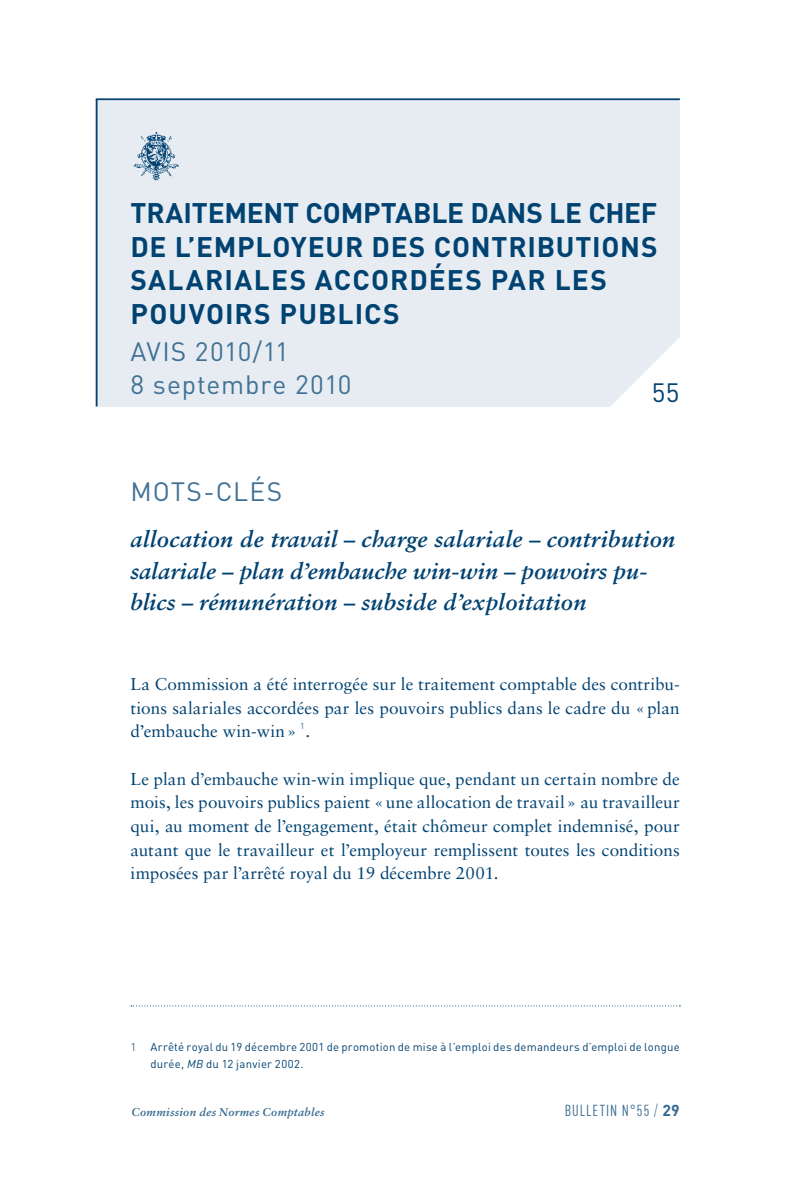
<style>
.page{position:relative;width:794px;height:1191px;background:#fff}
.page>*{position:absolute;margin:0;border:0;box-sizing:border-box;transform-origin:0 0}
.t1{font:700 28px/33.6px "DIN";letter-spacing:.03em;color:#004272}
.t2{font:26.25px/32.4px "DIN";letter-spacing:.035em;color:#407195}
.t3{font:26.25px "DIN";color:#004272}
.t4{font:italic 700 22.75px/31.5px "Sabon LT Std";letter-spacing:.01em;color:#004272}
.t5{font:17.15px/23.6px "Sabon LT Std";letter-spacing:.005em;color:#004272;text-align:justify}
.t6{font:15.75px "DIN Cond";letter-spacing:.07em;color:#33688e}
.t7{font:11.38px/17.5px "DIN";letter-spacing:.02em;color:#004272}
.t8{font:italic 700 11.38px "Sabon LT Std";letter-spacing:.025em;color:#33688e}
.t9{font:8.58px "DIN";color:#33688e}
.s1{color:#407195}
.s2{font-style:italic}
.s3{font-weight:300}
.s4{font-family:"DIN";font-weight:700}
</style>
<div class="page">
<div style="left:96px;top:99px;width:584px;height:307px;background:#e6ecf1"></div>
<svg style="left:609px;top:337px;width:71px;height:70px"></svg>
<hr style="left:96px;top:98px;width:584px;height:2px;background:#004272">
<hr style="left:96px;top:99px;width:1px;height:307px;background:#004272">
<img style="left:133px;top:131px;width:46px;height:50px">
<svg style="left:131px;top:1005px;width:549px;height:1px"></svg>
<h1 class="t1" style="left:130px;top:195px;width:528px">TRAITEMENT COMPTABLE DANS LE CHEF<br>DE L’EMPLOYEUR DES CONTRIBUTIONS<br>SALARIALES ACCORDÉES PAR LES<br>POUVOIRS PUBLICS</h1>
<h2 class="t2" style="left:130px;top:335px;width:223px">Avis 2010/11<br>8 septembre 2010</h2>
<h2 class="t3" style="left:652px;top:376px;width:29px">55</h2>
<h2 class="t2" style="left:130px;top:475px;width:153px">Mots-clés</h2>
<h3 class="t4" style="left:130px;top:523px;width:546px">allocation de travail – charge salariale – contribution salariale – plan d’embauche win-win – pouvoirs pu&shy;blics – rémunération – subside d’exploitation</h3>
<p class="t5" style="left:130px;top:672px;width:551px">La Commission a été interrogée sur le traitement comptable des contribu&shy;tions salariales accordées par les pouvoirs publics dans le cadre du «plan d’embauche win-win»</p>
<p class="t9" style="left:300px;top:720px;width:6px">1</p>
<p class="t5" style="left:305px;top:719px;width:6px">.</p>
<p class="t5" style="left:130px;top:766px;width:551px">Le plan d’embauche win-win implique que, pendant un certain nombre de mois, les pouvoirs publics paient «une allocation de travail» au travailleur qui, au moment de l’engagement, était chômeur complet indemnisé, pour autant que le travailleur et l’employeur remplissent toutes les conditions imposées par l’arrêté royal du 19 décembre 2001.</p>
<p class="t7" style="left:150px;top:1037px;width:531px;text-indent:-20px"><span class="s1">1</span> Arrêté royal du 19 décembre 2001 de promotion de mise à l’emploi des demandeurs d’emploi de longue durée, <span class="s2">MB</span> du 12 janvier 2002.</p>
<p class="t8" style="left:131px;top:1104px;width:195px">Commission des Normes Comptables</p>
<p class="t6" style="left:564px;top:1100px;width:117px">BULLETIN N°55 <span class="s3">/</span> <span class="s4">29</span></p>
</div>
